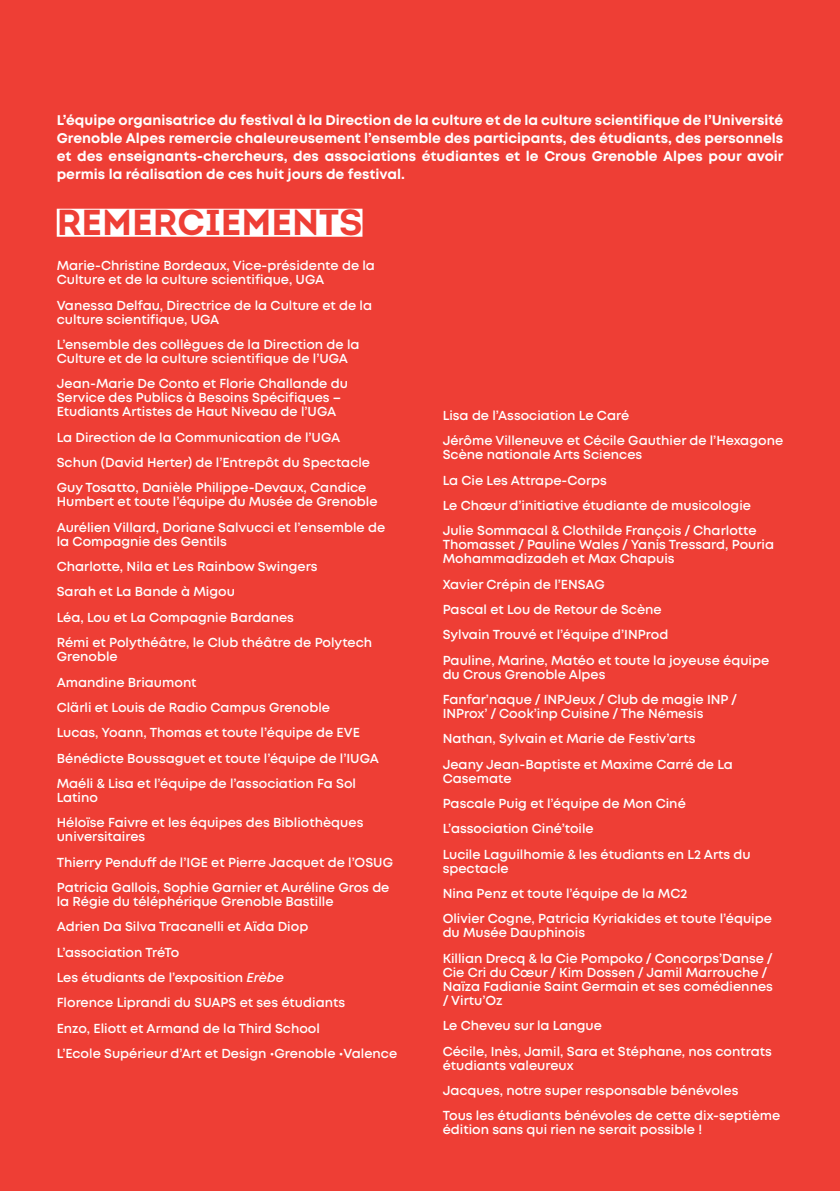
<style>
.page{position:relative;width:840px;height:1191px;background:#fff}
.page>*{position:absolute;margin:0;border:0;box-sizing:border-box;transform-origin:0 0}
.t1{font:700 36px "Intro";color:#ee3e35}
.t2{font:700 14px/18px "Mont";color:#fff;text-align:justify}
.t3{font:600 13px/25.4px "Mont";color:#fff}
.s1{font-style:italic}
</style>
<div class="page">
<div style="left:0;top:0;width:839px;height:1191px;background:#ee3e35"></div>
<div style="left:57px;top:209px;width:305px;height:28px;background:#fff"></div>
<p class="t2" style="left:57px;top:111px;width:728px">L’équipe organisatrice du festival à la Direction de la culture et de la culture scientifique de l’Université Grenoble Alpes remercie chaleureusement l’ensemble des participants, des étudiants, des personnels et des enseignants-chercheurs, des associations étudiantes et le Crous Grenoble Alpes pour avoir permis la réalisation de ces huit jours de festival.</p>
<h1 class="t1" style="left:57px;top:200px;width:307px">REMERCIEMENTS</h1>
<p class="t3" style="left:57px;top:259px;width:319px;line-height:14px">Marie-Christine Bordeaux, Vice-présidente de la<br>Culture et de la culture scientifique, UGA</p>
<p class="t3" style="left:57px;top:298px;width:317px;line-height:14px">Vanessa Delfau, Directrice de la Culture et de la culture scientifique, UGA</p>
<p class="t3" style="left:57px;top:337px;width:304px;line-height:14px">L’ensemble des collègues de la Direction de la<br>Culture et de la culture scientifique de l’UGA</p>
<p class="t3" style="left:57px;top:377px;width:292px;line-height:14px">Jean-Marie De Conto et Florie Challande du<br>Service des Publics à Besoins Spécifiques –<br>Etudiants Artistes de Haut Niveau de l’UGA</p>
<p class="t3" style="left:57px;top:424px;width:315px">La Direction de la Communication de l’UGA<br>Schun (David Herter) de l’Entrepôt du Spectacle<br>Guy Tosatto, Danièle Philippe-Devaux, Candice</p>
<p class="t3" style="left:57px;top:489px;width:330px">Humbert et toute l’équipe du Musée de Grenoble<br>Aurélien Villard, Doriane Salvucci et l’ensemble de</p>
<p class="t3" style="left:57px;top:528px;width:317px">la Compagnie des Gentils<br>Charlotte, Nila et Les Rainbow Swingers<br>Sarah et La Bande à Migou<br>Léa, Lou et La Compagnie Bardanes<br>Rémi et Polythéâtre, le Club théâtre de Polytech</p>
<p class="t3" style="left:57px;top:644px;width:323px">Grenoble<br>Amandine Briaumont<br>Clärli et Louis de Radio Campus Grenoble<br>Lucas, Yoann, Thomas et toute l’équipe de EVE Bénédicte Boussaguet et toute l’équipe de l’IUGA Maéli &amp; Lisa et l’équipe de l’association Fa Sol</p>
<p class="t3" style="left:57px;top:784px;width:308px">Latino<br>Héloïse Faivre et les équipes des Bibliothèques</p>
<p class="t3" style="left:57px;top:824px;width:337px">universitaires<br>Thierry Penduff de l’IGE et Pierre Jacquet de l’OSUG<br>Patricia Gallois, Sophie Garnier et Auréline Gros de</p>
<p class="t3" style="left:57px;top:888px;width:342px">la Régie du téléphérique Grenoble Bastille<br>Adrien Da Silva Tracanelli et Aïda Diop L’association TréTo<br>Les étudiants de l’exposition <span class="s1">Erèbe<br></span>Florence Liprandi du SUAPS et ses étudiants<br>Enzo, Eliott et Armand de la Third School<br>L’Ecole Supérieur d’Art et Design •Grenoble •Valence</p>
<p class="t3" style="left:442px;top:403px;width:342px">Lisa de l’Association Le Caré<br>Jérôme Villeneuve et Cécile Gauthier de l’Hexagone</p>
<p class="t3" style="left:442px;top:442px;width:315px">Scène nationale Arts Sciences<br>La Cie Les Attrape-Corps<br>Le Chœur d’initiative étudiante de musicologie Julie Sommacal &amp; Clothilde François / Charlotte</p>
<p class="t3" style="left:442px;top:538px;width:333px;line-height:14px">Thomasset / Pauline Wales / Yanis Tressard, Pouria<br>Mohammadizadeh et Max Chapuis</p>
<p class="t3" style="left:442px;top:571px;width:328px">Xavier Crépin de l’ENSAG<br>Pascal et Lou de Retour de Scène<br>Sylvain Trouvé et l’équipe d’INProd<br>Pauline, Marine, Matéo et toute la joyeuse équipe</p>
<p class="t3" style="left:442px;top:661px;width:296px">du Crous Grenoble Alpes<br>Fanfar’naque / INPJeux / Club de magie INP /</p>
<p class="t3" style="left:442px;top:701px;width:292px">INProx’ / Cook’inp Cuisine / The Némesis<br>Nathan, Sylvain et Marie de Festiv’arts<br>Jeany Jean-Baptiste et Maxime Carré de La</p>
<p class="t3" style="left:442px;top:765px;width:309px">Casemate<br>Pascale Puig et l’équipe de Mon Ciné<br>L’association Ciné’toile<br>Lucile Laguilhomie &amp; les étudiants en L2 Arts du</p>
<p class="t3" style="left:442px;top:855px;width:330px">spectacle<br>Nina Penz et toute l’équipe de la MC2<br>Olivier Cogne, Patricia Kyriakides et toute l’équipe</p>
<p class="t3" style="left:442px;top:920px;width:331px">du Musée Dauphinois<br>Killian Drecq &amp; la Cie Pompoko / Concorps’Danse /</p>
<p class="t3" style="left:442px;top:965px;width:331px;line-height:14px">Cie Cri du Cœur / Kim Dossen / Jamil Marrouche /<br>Naïza Fadianie Saint Germain et ses comédiennes / Virtu’Oz</p>
<p class="t3" style="left:442px;top:1013px;width:330px">Le Cheveu sur la Langue<br>Cécile, Inès, Jamil, Sara et Stéphane, nos contrats</p>
<p class="t3" style="left:442px;top:1052px;width:339px">étudiants valeureux<br>Jacques, notre super responsable bénévoles<br>Tous les étudiants bénévoles de cette dix-septième</p>
<p class="t3" style="left:442px;top:1117px;width:261px">édition sans qui rien ne serait possible !</p>
</div>
